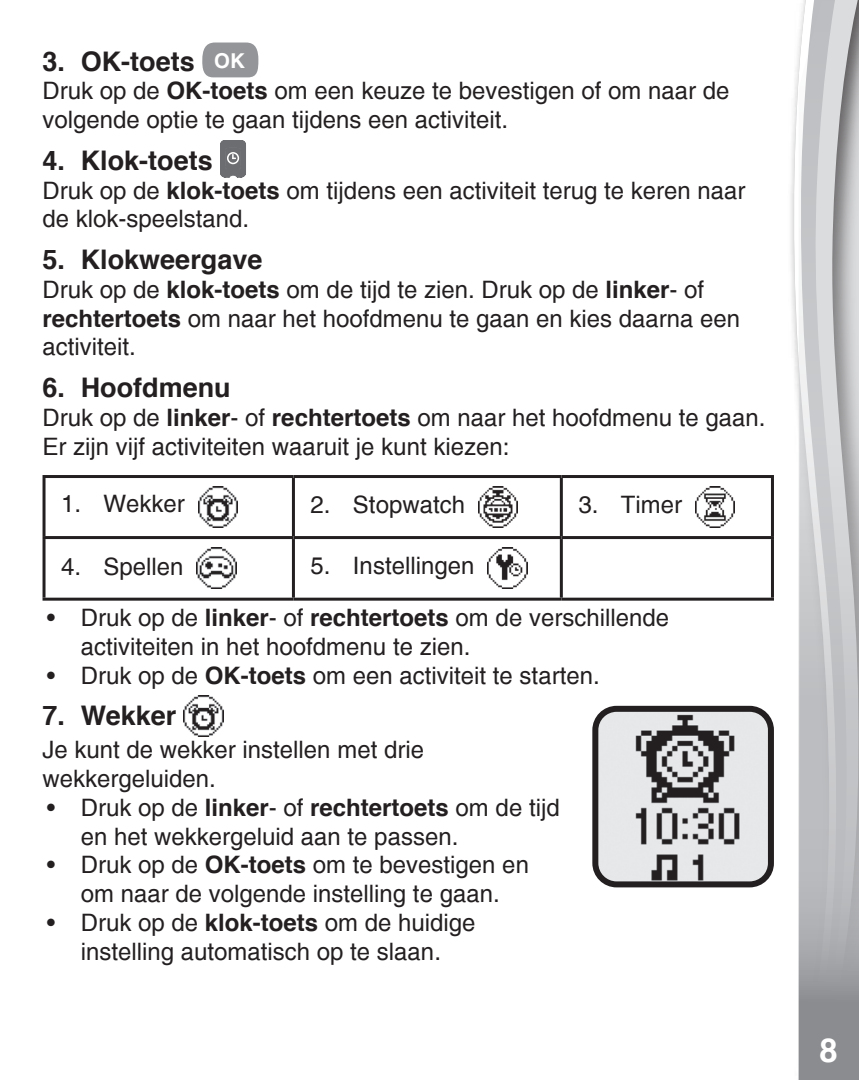
<style>
.page{position:relative;width:859px;height:1080px;background:#fff}
.page>*{position:absolute;margin:0;border:0;box-sizing:border-box;transform-origin:0 0}
.t1{font:700 33px "Helvetica";color:#fff}
.point{font:700 27px "Helvetica";color:#231f20}
.t2{font:27px "Helvetica";color:#fff}
.point-2{font:24px/28.8px "Helvetica";color:#231f20}
.t3{font:700 20.4px "Helvetica";color:#fff}
.s1{font-weight:700}
</style>
<div class="page">
<svg style="left:793px;top:46px;width:6px;height:1034px"></svg>
<svg style="left:799px;top:0;width:60px;height:1080px;background:#bebfc1"></svg>
<svg style="left:202px;top:43px;width:56px;height:34px;background:#999a9d"></svg>
<svg style="left:220px;top:140px;width:26px;height:38px"></svg>
<hr style="left:43px;top:475px;width:250px;height:3px;background:#231f20">
<hr style="left:43px;top:478px;width:3px;height:58px;background:#231f20">
<hr style="left:293px;top:475px;width:268px;height:3px;background:#231f20">
<hr style="left:292px;top:478px;width:3px;height:58px;background:#231f20">
<hr style="left:561px;top:475px;width:213px;height:3px;background:#231f20">
<hr style="left:560px;top:478px;width:3px;height:58px;background:#231f20">
<hr style="left:771px;top:478px;width:3px;height:58px;background:#231f20">
<hr style="left:43px;top:536px;width:250px;height:3px;background:#231f20">
<hr style="left:43px;top:539px;width:3px;height:59px;background:#231f20">
<hr style="left:293px;top:536px;width:268px;height:3px;background:#231f20">
<hr style="left:292px;top:539px;width:3px;height:59px;background:#231f20">
<hr style="left:561px;top:536px;width:213px;height:3px;background:#231f20">
<hr style="left:560px;top:539px;width:3px;height:59px;background:#231f20">
<hr style="left:771px;top:539px;width:3px;height:59px;background:#231f20">
<hr style="left:43px;top:598px;width:250px;height:3px;background:#231f20">
<hr style="left:293px;top:598px;width:268px;height:3px;background:#231f20">
<hr style="left:561px;top:598px;width:213px;height:3px;background:#231f20">
<img style="left:198px;top:486px;width:40px;height:41px">
<img style="left:478px;top:486px;width:40px;height:41px">
<img style="left:695px;top:486px;width:40px;height:41px">
<img style="left:197px;top:547px;width:39px;height:41px">
<img style="left:488px;top:547px;width:39px;height:41px">
<img style="left:184px;top:695px;width:39px;height:42px">
<img style="left:599px;top:713px;width:168px;height:167px">
<div style="left:592px;top:706px;width:182px;height:181px;border:6px solid #231f20;border-radius:21px"></div>
<p class="point" style="left:43px;top:43px;width:154px">3. OK-toets</p>
<p class="t3" style="left:214px;top:48px;width:32px">OK</p>
<p class="point-2" style="left:43px;top:77px;width:688px">Druk op de <span class="s1">OK-toets</span> om een keuze te bevestigen of om naar de volgende optie te gaan tijdens een activiteit.</p>
<p class="point" style="left:43px;top:142px;width:172px">4. Klok-toets</p>
<p class="point-2" style="left:43px;top:176px;width:704px">Druk op de <span class="s1">klok-toets</span> om tijdens een activiteit terug te keren naar de klok-speelstand.</p>
<p class="point" style="left:43px;top:241px;width:221px">5. Klokweergave</p>
<p class="point-2" style="left:43px;top:275px;width:699px">Druk op de <span class="s1">klok-toets</span> om de tijd te zien. Druk op de <span class="s1">linker</span>- of <span class="s1">rechtertoets</span> om naar het hoofdmenu te gaan en kies daarna een activiteit.</p>
<p class="point" style="left:43px;top:369px;width:190px">6. Hoofdmenu</p>
<p class="point-2" style="left:43px;top:403px;width:725px">Druk op de <span class="s1">linker</span>- of <span class="s1">rechtertoets</span> om naar het hoofdmenu te gaan.<br>Er zijn vijf activiteiten waaruit je kunt kiezen:</p>
<p class="point-2" style="left:61px;top:490px;width:125px">1. Wekker</p>
<p class="point-2" style="left:310px;top:490px;width:156px">2. Stopwatch</p>
<p class="point-2" style="left:578px;top:490px;width:105px">3. Timer</p>
<p class="point-2" style="left:61px;top:552px;width:124px">4. Spellen</p>
<p class="point-2" style="left:310px;top:552px;width:165px">5. Instellingen</p>
<p class="point-2" style="left:81px;top:603px;width:590px;text-indent:-34px">• Druk op de <span class="s1">linker</span>- of <span class="s1">rechtertoets</span> om de verschillende activiteiten in het hoofdmenu te zien.</p>
<p class="point-2" style="left:47px;top:661px;width:554px">• Druk op de <span class="s1">OK-toets</span> om een activiteit te starten.</p>
<p class="point" style="left:43px;top:697px;width:135px">7. Wekker</p>
<p class="point-2" style="left:43px;top:736px;width:383px">Je kunt de wekker instellen met drie wekkergeluiden.</p>
<p class="point-2" style="left:81px;top:793px;width:480px;text-indent:-34px">• Druk op de <span class="s1">linker</span>- of <span class="s1">rechtertoets</span> om de tijd en het wekkergeluid aan te passen.</p>
<p class="point-2" style="left:47px;top:851px;width:484px;text-align:center">• Druk op de <span class="s1">OK-toets</span> om te bevestigen en om naar de volgende instelling te gaan.</p>
<p class="point-2" style="left:47px;top:908px;width:430px;text-align:center">• Druk op de <span class="s1">klok-toets</span> om de huidige instelling automatisch op te slaan.</p>
<p class="t2" style="left:828px;top:1022px;width:17px">8</p>
<h1 class="t1" style="left:820px;top:1028px;width:20px">8</h1>
</div>
